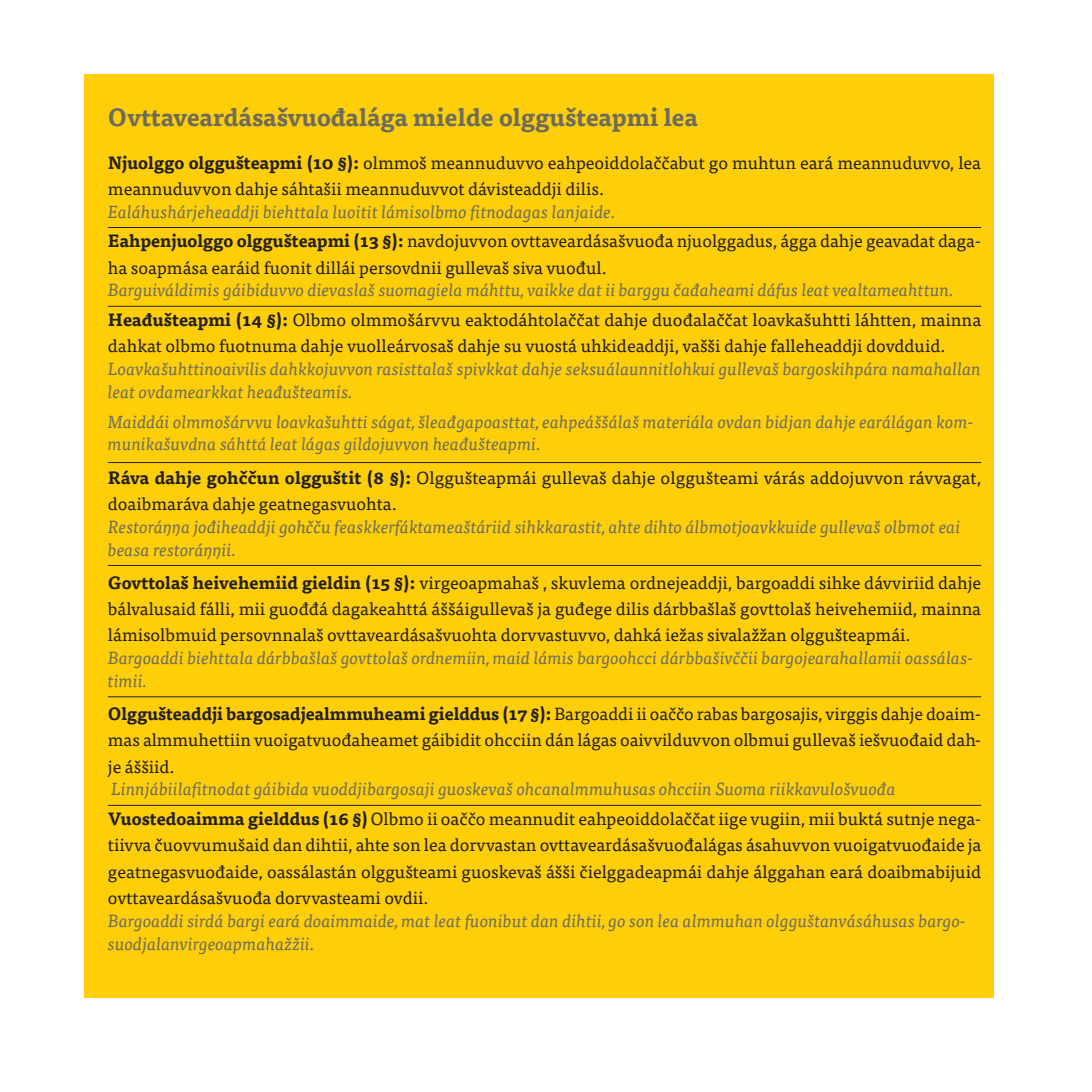
<style>
.page{position:relative;width:1092px;height:1092px;background:#fff}
.page>*{position:absolute;margin:0;border:0;box-sizing:border-box;transform-origin:0 0}
.väliotsikko{font:700 24.5px "Tisa Pro";color:#6d6c5c}
.leipä{font:17.5px/26.2px "Tisa Pro";color:#231f20}
.taulukko_kursiivi{font:italic 17.5px/22.8px "Tisa Pro";color:#6d6c5c}
.s1{font-weight:700}
</style>
<div class="page">
<div style="left:84px;top:74px;width:909px;height:923px;background:#fece08"></div>
<hr style="left:108px;top:227px;width:873px;height:1px;background:#231f20">
<hr style="left:108px;top:306px;width:873px;height:1px;background:#231f20">
<hr style="left:108px;top:462px;width:873px;height:1px;background:#231f20">
<hr style="left:108px;top:565px;width:873px;height:1px;background:#231f20">
<hr style="left:108px;top:696px;width:873px;height:1px;background:#231f20">
<hr style="left:108px;top:804px;width:873px;height:1px;background:#231f20">
<p class="väliotsikko" style="left:108px;top:97px;width:591px">Ovttaveardásašvuođalága mielde olggušteapmi lea</p>
<p class="leipä" style="left:108px;top:148px;width:874px"><span class="s1">Njuolggo olggušteapmi (10 §):</span> olmmoš meannuduvvo eahpeoiddolaččabut go muhtun eará meannuduvvo, lea meannuduvvon dahje sáhtašii meannuduvvot dávisteaddji dilis.</p>
<p class="taulukko_kursiivi" style="left:108px;top:199px;width:508px">Ealáhushárjeheaddji biehttala luoitit lámisolbmo fitnodagas lanjaide.</p>
<p class="leipä" style="left:108px;top:227px;width:874px"><span class="s1">Eahpenjuolggo olggušteapmi (13 §):</span> navdojuvvon ovttaveardásašvuođa njuolggadus, ágga dahje geavadat daga&shy;ha soapmása earáid fuonit dillái persovdnii gullevaš siva vuođul.</p>
<p class="taulukko_kursiivi" style="left:108px;top:278px;width:847px">Barguiváldimis gáibiduvvo dievaslaš suomagiela máhttu, vaikke dat ii barggu čađaheami dáfus leat vealtameahttun.</p>
<p class="leipä" style="left:108px;top:306px;width:874px"><span class="s1">Heađušteapmi (14 §):</span> Olbmo olmmošárvvu eaktodáhtolaččat dahje duođalaččat loavkašuhtti láhtten, mainna dahkat olbmo fuotnuma dahje vuolleárvosaš dahje su vuostá uhkideaddji, vašši dahje falleheaddji dovdduid.</p>
<p class="taulukko_kursiivi" style="left:108px;top:356px;width:874px">Loavkašuhttinoaivilis dahkkojuvvon rasisttalaš spivkkat dahje seksuálaunnitlohkui gullevaš bargoskihpára namahallan leat ovdamearkkat heađušteamis.</p>
<p class="taulukko_kursiivi" style="left:108px;top:409px;width:867px">Maiddái olmmošárvvu loavkašuhtti ságat, šleađgapoasttat, eahpeáššálaš materiála ovdan bidjan dahje earálágan kom&shy;munikašuvdna sáhttá leat lágas gildojuvvon heađušteapmi.</p>
<p class="leipä" style="left:108px;top:463px;width:874px"><span class="s1">Ráva dahje gohččun olgguštit (8 §):</span> Olggušteapmái gullevaš dahje olggušteami várás addojuvvon rávvagat, doaibmaráva dahje geatnegasvuohta.</p>
<p class="taulukko_kursiivi" style="left:108px;top:514px;width:854px">Restoráŋŋa jođiheaddji gohčču feaskkerfáktameaštáriid sihkkarastit, ahte dihto álbmotjoavkkuide gullevaš olbmot eai beasa restoráŋŋii.</p>
<p class="leipä" style="left:108px;top:568px;width:874px;text-align:justify"><span class="s1">Govttolaš heivehemiid gieldin (15 §):</span> virgeoapmahaš , skuvlema ordnejeaddji, bargoaddi sihke dávviriid dahje bálvalusaid fálli, mii guođđá dagakeahttá áššáigullevaš ja guđege dilis dárbbašlaš govttolaš heivehemiid, mainna lámisolbmuid persovnnalaš ovttaveardásašvuohta dorvvastuvvo, dahká iežas sivalažžan olggušteapmái.</p>
<p class="taulukko_kursiivi" style="left:108px;top:645px;width:866px">Bargoaddi biehttala dárbbašlaš govttolaš ordnemiin, maid lámis bargoohcci dárbbašivččii bargojearahallamii oassálas&shy;timii.</p>
<p class="leipä" style="left:108px;top:699px;width:874px;text-align:justify"><span class="s1">Olggušteaddji bargosadjealmmuheami gielddus (17 §):</span> Bargoaddi ii oaččo rabas bargosajis, virggis dahje doaim&shy;mas almmuhettiin vuoigatvuođaheamet gáibidit ohcciin dán lágas oaivvilduvvon olbmui gullevaš iešvuođaid dah&shy;je áššiid.</p>
<p class="taulukko_kursiivi" style="left:111px;top:776px;width:786px">Linnjábiilafitnodat gáibida vuoddjibargosaji guoskevaš ohcanalmmuhusas ohcciin Suoma riikkavulošvuođa</p>
<p class="leipä" style="left:108px;top:804px;width:875px;text-align:justify"><span class="s1">Vuostedoaimma gielddus (16 §)</span> Olbmo ii oaččo meannudit eahpeoiddolaččat iige vugiin, mii buktá sutnje nega&shy;tiivva čuovvumušaid dan dihtii, ahte son lea dorvvastan ovttaveardásašvuođalágas ásahuvvon vuoigatvuođaide ja geatnegasvuođaide, oassálastán olggušteami guoskevaš ášši čielggadeapmái dahje álggahan eará doaibmabijuid ovttaveardásašvuođa dorvvasteami ovdii.</p>
<p class="taulukko_kursiivi" style="left:108px;top:908px;width:859px">Bargoaddi sirdá bargi eará doaimmaide, mat leat fuonibut dan dihtii, go son lea almmuhan olgguštanvásáhusas bargo&shy;suodjalanvirgeoapmahažžii.</p>
</div>
